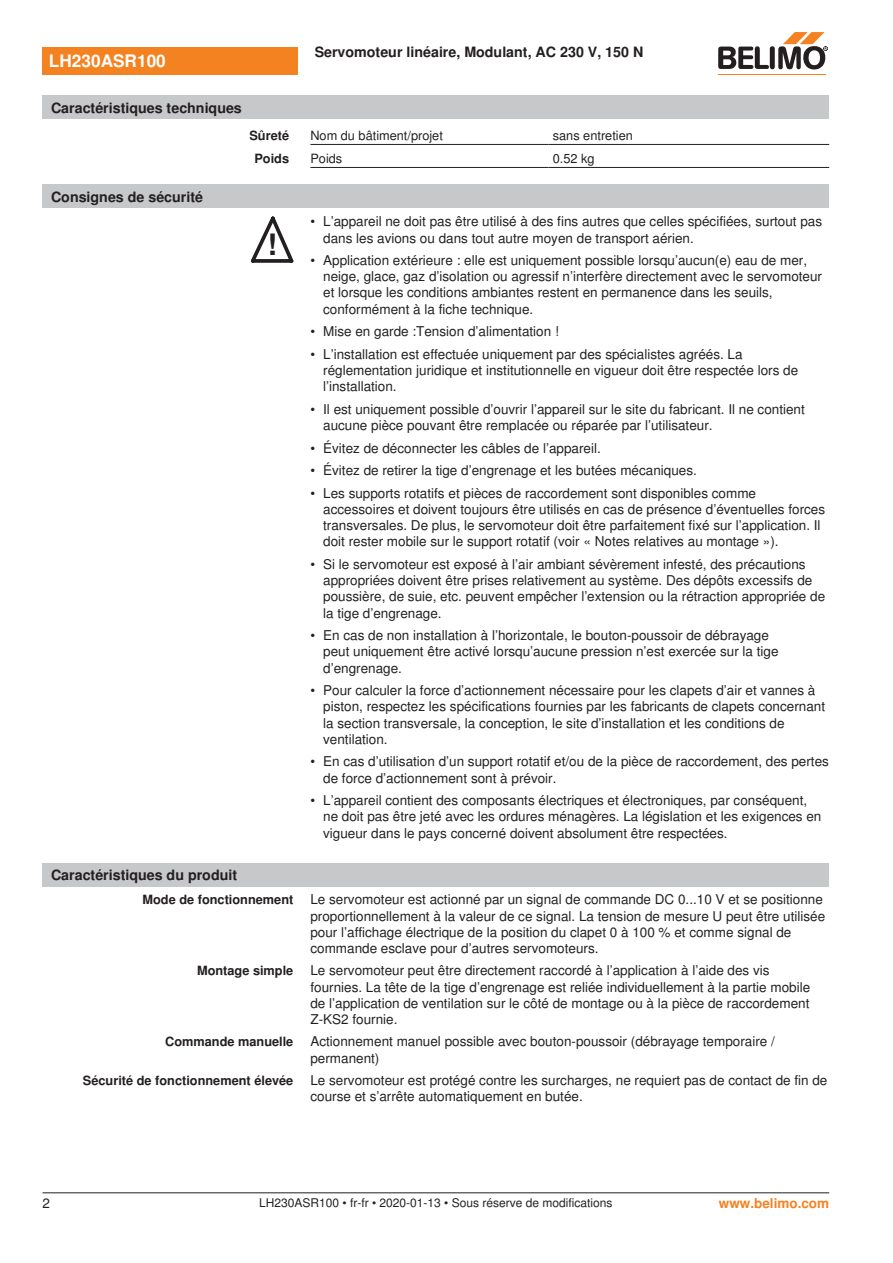
<style>
.page{position:relative;width:893px;height:1263px;background:#fff}
.page>*{position:absolute;margin:0;border:0;box-sizing:border-box;transform-origin:0 0}
.t1{font:700 29.55px "Nimbus Sans BEL";color:#231f20}
.t2{font:700 17.25px "Nimbus Sans BEL";color:#fff}
.t3{font:700 14.25px "Nimbus Sans BEL";color:#231f20}
.Bulletpoints_1_5mm_A{font:13.5px/16.2px "Nimbus Sans BEL";color:#231f20}
.Rechtsbündig_Footer{font:700 13.5px "Nimbus Sans BEL";color:#f58220}
.Rechtsbündig{font:700 12.75px "Nimbus Sans BEL";color:#231f20}
.Tabellentext_Technis{font:12.75px "Nimbus Sans BEL";color:#231f20}
.Tabellentext_1mm_Ein{font:12.75px "Nimbus Sans BEL";color:#231f20}
.Footer_EU_center{font:12px "Nimbus Sans BEL";color:#231f20}
</style>
<div class="page">
<hr style="left:310px;top:144px;width:239px;height:1px;background:#231f20">
<hr style="left:549px;top:144px;width:280px;height:1px;background:#231f20">
<hr style="left:310px;top:167px;width:239px;height:1px;background:#231f20">
<hr style="left:549px;top:167px;width:280px;height:1px;background:#231f20">
<div style="left:43px;top:185px;width:786px;height:23px;background:#c7c8ca"></div>
<svg style="left:251px;top:216px;width:42px;height:47px"></svg>
<div style="left:43px;top:863px;width:786px;height:23px;background:#c7c8ca"></div>
<div style="left:43px;top:47px;width:255px;height:27px;background:#f58220"></div>
<hr style="left:718px;top:74px;width:107px;height:1px;background:#f58220">
<svg style="left:718px;top:32px;width:110px;height:38px"></svg>
<div style="left:43px;top:96px;width:786px;height:23px;background:#c7c8ca"></div>
<hr style="left:43px;top:1192px;width:786px;height:1px;background:#231f20">
<p class="t2" style="left:49px;top:51px;width:118px">LH230ASR100</p>
<p class="t3" style="left:315px;top:44px;width:330px">Servomoteur linéaire, Modulant, AC 230 V, 150 N</p>
<p class="t3" style="left:51px;top:99px;width:192px">Caractéristiques techniques</p>
<p class="Rechtsbündig" style="left:249px;top:128px;width:41px">Sûreté</p>
<p class="Tabellentext_Technis" style="left:310px;top:128px;width:134px">Nom du bâtiment/projet</p>
<p class="Tabellentext_1mm_Ein" style="left:553px;top:128px;width:82px">sans entretien</p>
<p class="Rechtsbündig" style="left:254px;top:151px;width:36px">Poids</p>
<p class="Tabellentext_Technis" style="left:310px;top:151px;width:33px">Poids</p>
<p class="Tabellentext_1mm_Ein" style="left:553px;top:151px;width:43px">0.52 kg</p>
<p class="t3" style="left:51px;top:188px;width:154px">Consignes de sécurité</p>
<p class="t1" style="left:267px;top:227px;width:11px">!</p>
<p class="Bulletpoints_1_5mm_A" style="left:323px;top:214px;width:500px;text-indent:-13px">• L’appareil ne doit pas être utilisé à des fins autres que celles spécifiées, surtout pas dans les avions ou dans tout autre moyen de transport aérien.</p>
<p class="Bulletpoints_1_5mm_A" style="left:323px;top:253px;width:500px;text-indent:-13px">• Application extérieure : elle est uniquement possible lorsqu’aucun(e) eau de mer, neige, glace, gaz d’isolation ou agressif n’interfère directement avec le servomoteur et lorsque les conditions ambiantes restent en permanence dans les seuils, conformément à la fiche technique.</p>
<p class="Bulletpoints_1_5mm_A" style="left:310px;top:324px;width:250px">• Mise en garde :Tension d’alimentation !</p>
<p class="Bulletpoints_1_5mm_A" style="left:323px;top:346px;width:476px;text-indent:-13px">• L’installation est effectuée uniquement par des spécialistes agréés. La réglementation juridique et institutionnelle en vigueur doit être respectée lors de l’installation.</p>
<p class="Bulletpoints_1_5mm_A" style="left:323px;top:401px;width:483px;text-indent:-13px">• Il est uniquement possible d’ouvrir l’appareil sur le site du fabricant. Il ne contient aucune pièce pouvant être remplacée ou réparée par l’utilisateur.</p>
<p class="Bulletpoints_1_5mm_A" style="left:310px;top:440px;width:292px">• Évitez de déconnecter les câbles de l’appareil.</p>
<p class="Bulletpoints_1_5mm_A" style="left:310px;top:463px;width:388px">• Évitez de retirer la tige d’engrenage et les butées mécaniques.</p>
<p class="Bulletpoints_1_5mm_A" style="left:323px;top:485px;width:503px;text-indent:-13px">• Les supports rotatifs et pièces de raccordement sont disponibles comme accessoires et doivent toujours être utilisés en cas de présence d’éventuelles forces transversales. De plus, le servomoteur doit être parfaitement fixé sur l’application. Il doit rester mobile sur le support rotatif (voir « Notes relatives au montage »).</p>
<p class="Bulletpoints_1_5mm_A" style="left:323px;top:556px;width:503px;text-indent:-13px">• Si le servomoteur est exposé à l’air ambiant sévèrement infesté, des précautions appropriées doivent être prises relativement au système. Des dépôts excessifs de poussière, de suie, etc. peuvent empêcher l’extension ou la rétraction appropriée de la tige d’engrenage.</p>
<p class="Bulletpoints_1_5mm_A" style="left:323px;top:628px;width:457px;text-indent:-13px">• En cas de non installation à l’horizontale, le bouton-poussoir de débrayage peut uniquement être activé lorsqu’aucune pression n’est exercée sur la tige d’engrenage.</p>
<p class="Bulletpoints_1_5mm_A" style="left:323px;top:683px;width:503px;text-indent:-13px">• Pour calculer la force d’actionnement nécessaire pour les clapets d’air et vannes à piston, respectez les spécifications fournies par les fabricants de clapets concernant la section transversale, la conception, le site d’installation et les conditions de ventilation.</p>
<p class="Bulletpoints_1_5mm_A" style="left:323px;top:754px;width:507px;text-indent:-13px">• En cas d’utilisation d’un support rotatif et/ou de la pièce de raccordement, des pertes de force d’actionnement sont à prévoir.</p>
<p class="Bulletpoints_1_5mm_A" style="left:323px;top:792px;width:500px;text-indent:-13px">• L’appareil contient des composants électriques et électroniques, par conséquent, ne doit pas être jeté avec les ordures ménagères. La législation et les exigences en vigueur dans le pays concerné doivent absolument être respectées.</p>
<p class="t3" style="left:51px;top:866px;width:188px">Caractéristiques du produit</p>
<p class="Rechtsbündig" style="left:143px;top:892px;width:152px">Mode de fonctionnement</p>
<p class="Bulletpoints_1_5mm_A" style="left:310px;top:892px;width:516px">Le servomoteur est actionné par un signal de commande DC 0...10 V et se positionne proportionnellement à la valeur de ce signal. La tension de mesure U peut être utilisée pour l’affichage électrique de la position du clapet 0 à 100 % et comme signal de commande esclave pour d’autres servomoteurs.</p>
<p class="Rechtsbündig" style="left:197px;top:963px;width:98px">Montage simple</p>
<p class="Bulletpoints_1_5mm_A" style="left:310px;top:963px;width:501px">Le servomoteur peut être directement raccordé à l’application à l’aide des vis fournies. La tête de la tige d’engrenage est reliée individuellement à la partie mobile de l’application de ventilation sur le côté de montage ou à la pièce de raccordement Z-KS2 fournie.</p>
<p class="Rechtsbündig" style="left:165px;top:1034px;width:130px">Commande manuelle</p>
<p class="Bulletpoints_1_5mm_A" style="left:310px;top:1034px;width:466px">Actionnement manuel possible avec bouton-poussoir (débrayage temporaire / permanent)</p>
<p class="Rechtsbündig" style="left:83px;top:1072px;width:212px">Sécurité de fonctionnement élevée</p>
<p class="Bulletpoints_1_5mm_A" style="left:310px;top:1072px;width:519px">Le servomoteur est protégé contre les surcharges, ne requiert pas de contact de fin de course et s’arrête automatiquement en butée.</p>
<p class="Bulletpoints_1_5mm_A" style="left:43px;top:1196px;width:9px">2</p>
<p class="Footer_EU_center" style="left:259px;top:1196px;width:355px">LH230ASR100 • fr-fr • 2020-01-13 • Sous réserve de modifications</p>
<p class="Rechtsbündig_Footer" style="left:719px;top:1195px;width:112px">www.belimo.com</p>
</div>
